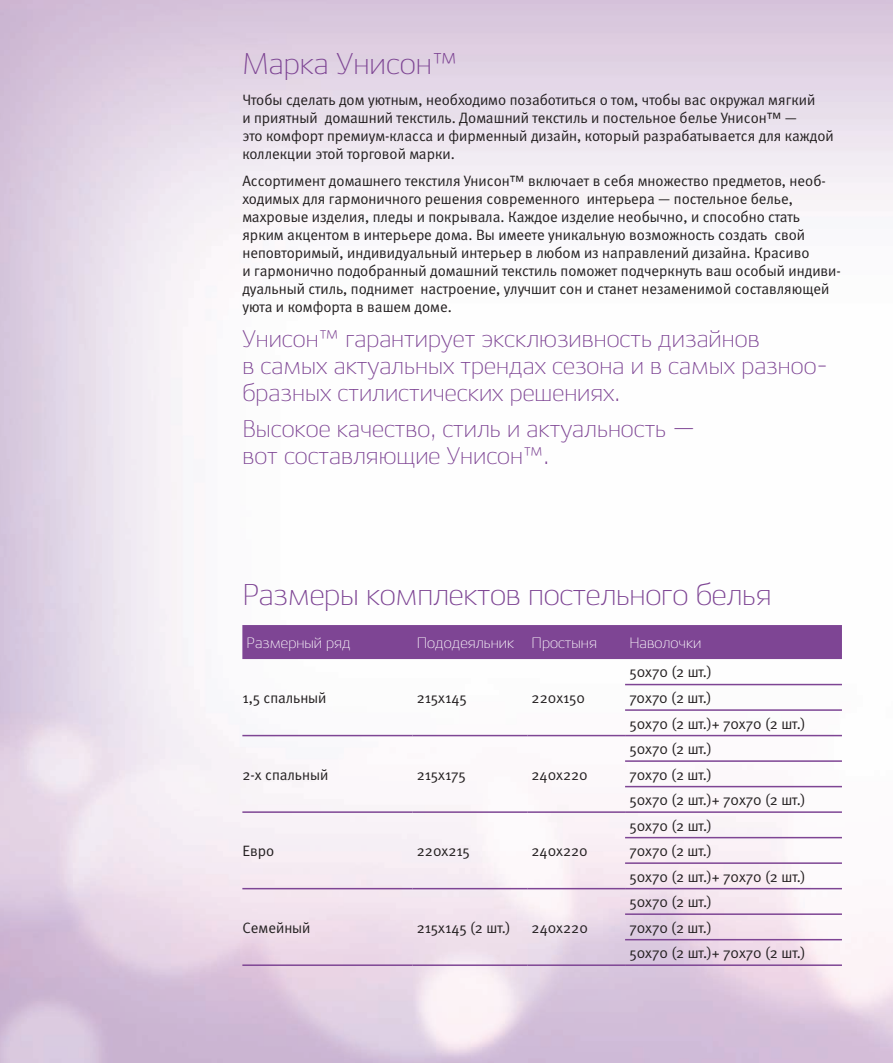
<style>
.page{position:relative;width:893px;height:1063px;background:#fff}
.page>*{position:absolute;margin:0;border:0;box-sizing:border-box;transform-origin:0 0}
.Заголовок_раздела{font:300 30px "Ekibastuz";letter-spacing:-.01em;color:#7e4594}
.Подзаголовок{font:300 24px/27px "Ekibastuz";color:#7e4594}
.Текст_простой{font:15px/18px "Meta Normal C";color:#231f20}
.Заголовок_Таблицы{font:300 15px "Ekibastuz";color:#fff}
</style>
<div class="page">
<div style="left:242px;top:625px;width:600px;height:34px;background:#7e4594"></div>
<hr style="left:625px;top:684px;width:217px;height:1px;background:#7e4594">
<hr style="left:242px;top:735px;width:170px;height:1px;background:#7e4594">
<hr style="left:412px;top:735px;width:115px;height:1px;background:#7e4594">
<hr style="left:527px;top:735px;width:98px;height:1px;background:#7e4594">
<hr style="left:625px;top:709px;width:217px;height:2px;background:#7e4594">
<hr style="left:625px;top:735px;width:217px;height:1px;background:#7e4594">
<hr style="left:625px;top:760px;width:217px;height:2px;background:#7e4594">
<hr style="left:242px;top:811px;width:170px;height:2px;background:#7e4594">
<hr style="left:412px;top:811px;width:115px;height:2px;background:#7e4594">
<hr style="left:527px;top:811px;width:98px;height:2px;background:#7e4594">
<hr style="left:625px;top:786px;width:217px;height:1px;background:#7e4594">
<hr style="left:625px;top:811px;width:217px;height:2px;background:#7e4594">
<hr style="left:625px;top:837px;width:217px;height:1px;background:#7e4594">
<hr style="left:242px;top:888px;width:170px;height:1px;background:#7e4594">
<hr style="left:412px;top:888px;width:115px;height:1px;background:#7e4594">
<hr style="left:527px;top:888px;width:98px;height:1px;background:#7e4594">
<hr style="left:625px;top:862px;width:217px;height:2px;background:#7e4594">
<hr style="left:625px;top:888px;width:217px;height:1px;background:#7e4594">
<hr style="left:242px;top:964px;width:170px;height:2px;background:#7e4594">
<hr style="left:412px;top:964px;width:115px;height:2px;background:#7e4594">
<hr style="left:527px;top:964px;width:98px;height:2px;background:#7e4594">
<hr style="left:625px;top:913px;width:217px;height:2px;background:#7e4594">
<hr style="left:625px;top:939px;width:217px;height:1px;background:#7e4594">
<hr style="left:625px;top:964px;width:217px;height:2px;background:#7e4594">
<p class="Заголовок_раздела" style="left:242px;top:45px;width:217px">Марка Унисон™</p>
<p class="Текст_простой" style="left:242px;top:91px;width:593px">Чтобы сделать дом уютным, необходимо позаботиться о том, чтобы вас окружал мягкий<br>и приятный домашний текстиль. Домашний текстиль и постельное белье Унисон™ —<br>это комфорт премиум-класса и фирменный дизайн, который разрабатывается для каждой коллекции этой торговой марки.</p>
<p class="Текст_простой" style="left:242px;top:172px;width:600px">Ассортимент домашнего текстиля Унисон™ включает в себя множество предметов, необ&shy;ходимых для гармоничного решения современного интерьера — постельное белье, махровые изделия, пледы и покрывала. Каждое изделие необычно, и способно стать ярким акцентом в интерьере дома. Вы имеете уникальную возможность создать свой неповторимый, индивидуальный интерьер в любом из направлений дизайна. Красиво<br>и гармонично подобранный домашний текстиль поможет подчеркнуть ваш особый индиви&shy;дуальный стиль, поднимет настроение, улучшит сон и станет незаменимой составляющей уюта и комфорта в вашем доме.</p>
<p class="Подзаголовок" style="left:242px;top:326px;width:587px">Унисон™ гарантирует эксклюзивность дизайнов<br>в самых актуальных трендах сезона и в самых разноо&shy;бразных стилистических решениях.</p>
<p class="Подзаголовок" style="left:242px;top:415px;width:454px">Высокое качество, стиль и актуальность — вот составляющие Унисон™.</p>
<p class="Заголовок_раздела" style="left:242px;top:577px;width:531px">Размеры комплектов постельного белья</p>
<p class="Заголовок_Таблицы" style="left:247px;top:633px;width:105px">Размерный ряд</p>
<p class="Заголовок_Таблицы" style="left:417px;top:633px;width:99px">Пододеяльник</p>
<p class="Заголовок_Таблицы" style="left:532px;top:633px;width:67px">Простыня</p>
<p class="Заголовок_Таблицы" style="left:629px;top:633px;width:74px">Наволочки</p>
<p class="Текст_простой" style="left:242px;top:689px;width:86px">1,5 спальный</p>
<p class="Текст_простой" style="left:417px;top:689px;width:51px">215х145</p>
<p class="Текст_простой" style="left:532px;top:689px;width:55px">220х150</p>
<p class="Текст_простой" style="left:242px;top:766px;width:87px">2-х спальный</p>
<p class="Текст_простой" style="left:417px;top:766px;width:50px">215х175</p>
<p class="Текст_простой" style="left:532px;top:766px;width:58px">240х220</p>
<p class="Текст_простой" style="left:242px;top:842px;width:33px">Евро</p>
<p class="Текст_простой" style="left:417px;top:842px;width:55px">220х215</p>
<p class="Текст_простой" style="left:532px;top:842px;width:58px">240х220</p>
<p class="Текст_простой" style="left:242px;top:919px;width:70px">Семейный</p>
<p class="Текст_простой" style="left:417px;top:919px;width:95px">215х145 (2 шт.)</p>
<p class="Текст_простой" style="left:532px;top:919px;width:58px">240х220</p>
<p class="Текст_простой" style="left:629px;top:663px;width:84px">50х70 (2 шт.)</p>
<p class="Текст_простой" style="left:629px;top:689px;width:84px">70х70 (2 шт.)</p>
<p class="Текст_простой" style="left:629px;top:715px;width:178px">50х70 (2 шт.)+ 70х70 (2 шт.)</p>
<p class="Текст_простой" style="left:629px;top:740px;width:84px">50х70 (2 шт.)</p>
<p class="Текст_простой" style="left:629px;top:766px;width:84px">70х70 (2 шт.)</p>
<p class="Текст_простой" style="left:629px;top:791px;width:178px">50х70 (2 шт.)+ 70х70 (2 шт.)</p>
<p class="Текст_простой" style="left:629px;top:817px;width:84px">50х70 (2 шт.)</p>
<p class="Текст_простой" style="left:629px;top:842px;width:84px">70х70 (2 шт.)</p>
<p class="Текст_простой" style="left:629px;top:868px;width:178px">50х70 (2 шт.)+ 70х70 (2 шт.)</p>
<p class="Текст_простой" style="left:629px;top:893px;width:84px">50х70 (2 шт.)</p>
<p class="Текст_простой" style="left:629px;top:919px;width:84px">70х70 (2 шт.)</p>
<p class="Текст_простой" style="left:629px;top:944px;width:178px">50х70 (2 шт.)+ 70х70 (2 шт.)</p>
</div>
